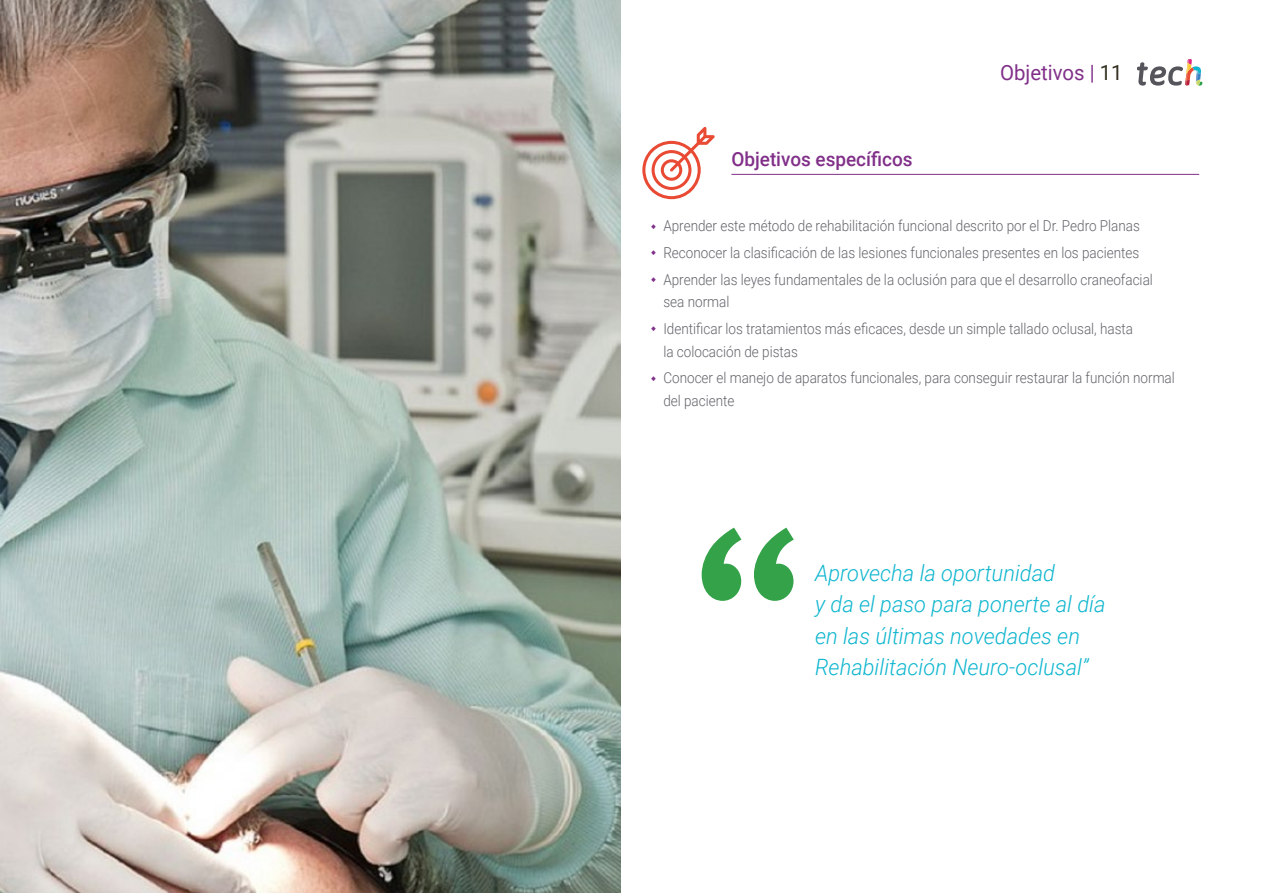
<style>
.page{position:relative;width:1263px;height:893px;background:#fff}
.page>*{position:absolute;margin:0;border:0;box-sizing:border-box;transform-origin:0 0}
.t1{font:italic 300 22.5px/31.5px "Roboto";color:#0fb6cf}
.t2{font:21px "Roboto";color:#813089}
.t3{font:500 19.5px "Roboto";color:#813089}
.t4{font:300 15px/26.7px "Roboto";color:#61646a;scale:.9 1}
.s1{color:#312e20}
</style>
<div class="page">
<svg style="left:642px;top:127px;width:73px;height:72px"></svg>
<svg style="left:702px;top:528px;width:92px;height:73px"></svg>
<img style="left:0;top:0;width:621px;height:893px">
<svg style="left:1137px;top:59px;width:65px;height:27px"></svg>
<hr style="left:731px;top:174px;width:468px;height:1px;background:#813089">
<h3 class="t3" style="left:731px;top:145px;width:183px">Objetivos específicos</h3>
<h2 class="t2" style="left:1000px;top:57px;width:124px">Objetivos | <span class="s1">11</span></h2>
<p class="t4" style="left:663px;top:212px;width:545px">Aprender este método de rehabilitación funcional descrito por el Dr. Pedro Planas<br>Reconocer la clasificación de las lesiones funcionales presentes en los pacientes<br>Aprender las leyes fundamentales de la oclusión para que el desarrollo craneofacial</p>
<p class="t4" style="left:663px;top:288px;width:523px">sea normal<br>Identificar los tratamientos más eficaces, desde un simple tallado oclusal, hasta</p>
<p class="t4" style="left:663px;top:337px;width:570px">la colocación de pistas<br>Conocer el manejo de aparatos funcionales, para conseguir restaurar la función normal</p>
<p class="t4" style="left:663px;top:387px;width:81px">del paciente</p>
<h1 class="t1" style="left:815px;top:556px;width:292px">Aprovecha la oportunidad<br>y da el paso para ponerte al día en las últimas novedades en<br>Rehabilitación Neuro-oclusal”</h1>
</div>
